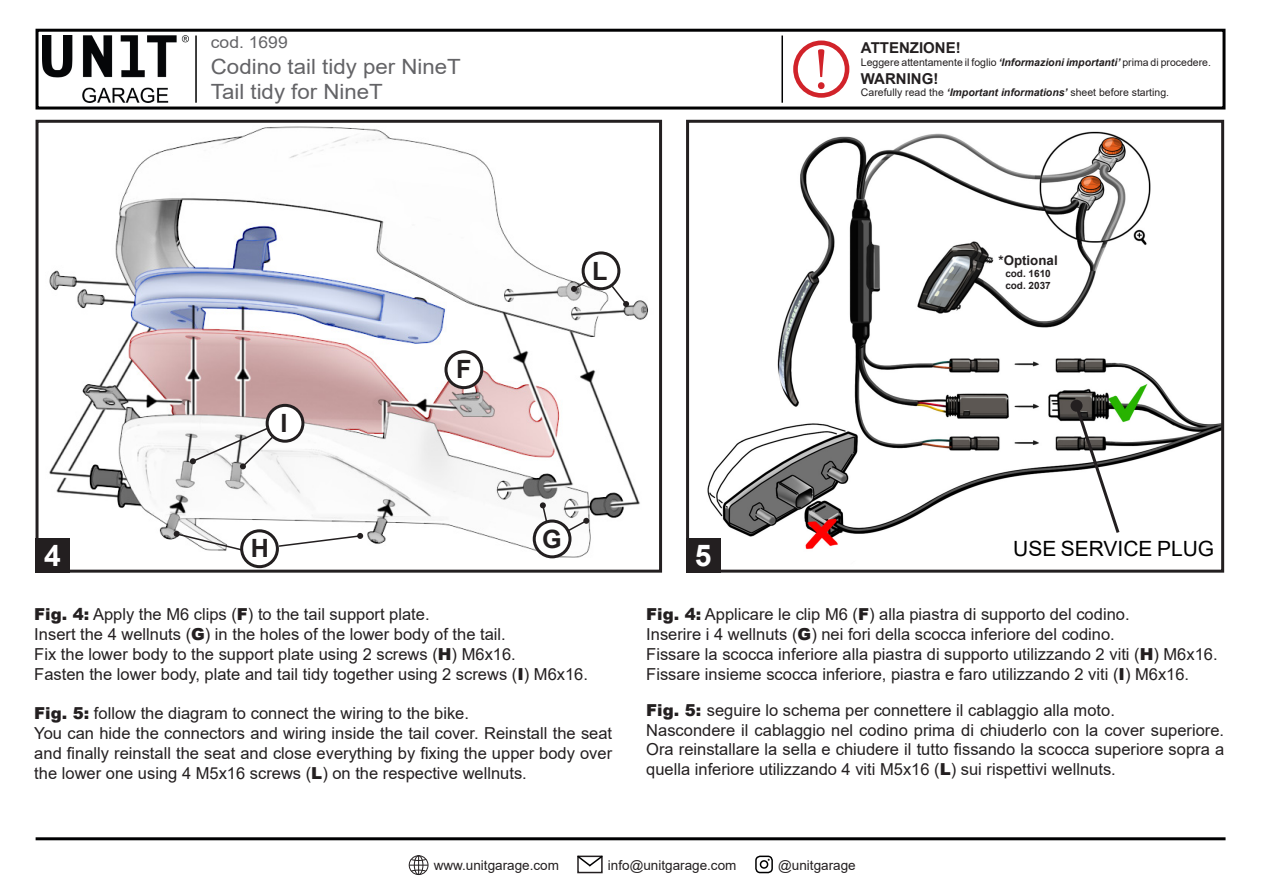
<style>
.page{position:relative;width:1263px;height:893px;background:#fff}
.page>*{position:absolute;margin:0;border:0;box-sizing:border-box;transform-origin:0 0}
.t1{font:58.95px "Minion Pro";color:#d1232a}
.t2{font:700 30px "Arial";color:#fff}
.t3{font:700 25.2px "Arial";color:#231f20}
.t4{font:21px/25.2px "Arial";color:#636366;scale:1.06 1}
.t5{font:21px "Arial";color:#000}
.t6{font:16.5px/19.8px "Arial";color:#231f20}
.t7{font:16.5px "Arial";color:#636366;scale:1.06 1}
.t8{font:700 15px "Arial";color:#231f20}
.t9{font:13.5px "Arial";color:#231f20}
.t10{font:700 13.35px "Arial";color:#231f20}
.t11{font:10.5px "Arial";color:#231f20}
.t12{font:700 10.05px/12px "Arial";color:#231f20}
.s1{font-weight:700;font-style:italic}
.s2{font-weight:900}
</style>
<div class="page">
<img style="left:43px;top:36px;width:146px;height:67px">
<hr style="left:195px;top:36px;width:2px;height:67px;background:#000001">
<div style="left:36px;top:29px;width:1189px;height:81px;border:3px solid #000001"></div>
<svg style="left:409px;top:855px;width:19px;height:20px"></svg>
<div style="left:577px;top:856px;width:26px;height:17px;border:2px solid #231f20"></div>
<svg style="left:577px;top:855px;width:26px;height:13px"></svg>
<div style="left:755px;top:856px;width:18px;height:17px;border:2px solid #000001;border-radius:4px"></div>
<div style="left:760px;top:860px;width:8px;height:9px;border:2px solid #000001;border-radius:50%"></div>
<hr style="left:36px;top:837px;width:1189px;height:3px;background:#000001">
<hr style="left:781px;top:36px;width:2px;height:67px;background:#000001">
<div style="left:793px;top:41px;width:56px;height:57px;border:5px solid #d1232a;border-radius:50%"></div>
<img style="left:49px;top:126px;width:599px;height:443px">
<div style="left:36px;top:120px;width:626px;height:453px;border:3px solid #231f20"></div>
<div style="left:446px;top:352px;width:36px;height:36px;background:#fff;border-radius:50%"></div>
<div style="left:444px;top:350px;width:39px;height:39px;border:3px solid #231f20;border-radius:50%"></div>
<div style="left:242px;top:531px;width:35px;height:36px;background:#fff;border-radius:50%"></div>
<div style="left:240px;top:529px;width:39px;height:39px;border:3px solid #231f20;border-radius:50%"></div>
<div style="left:534px;top:521px;width:36px;height:36px;background:#fff;border-radius:50%"></div>
<div style="left:533px;top:519px;width:38px;height:39px;border:3px solid #231f20;border-radius:50%"></div>
<div style="left:583px;top:253px;width:36px;height:36px;background:#fff;border-radius:50%"></div>
<div style="left:582px;top:251px;width:38px;height:39px;border:3px solid #231f20;border-radius:50%"></div>
<svg style="left:174px;top:531px;width:69px;height:21px"></svg>
<svg style="left:277px;top:533px;width:86px;height:15px"></svg>
<svg style="left:571px;top:279px;width:17px;height:13px"></svg>
<svg style="left:610px;top:284px;width:19px;height:23px"></svg>
<svg style="left:540px;top:502px;width:8px;height:22px"></svg>
<svg style="left:566px;top:518px;width:23px;height:15px"></svg>
<div style="left:36px;top:538px;width:34px;height:35px;background:#231f20"></div>
<div style="left:267px;top:405px;width:36px;height:36px;background:#fff;border-radius:50%"></div>
<div style="left:266px;top:404px;width:38px;height:39px;border:3px solid #231f20;border-radius:50%"></div>
<svg style="left:190px;top:426px;width:84px;height:43px"></svg>
<img style="left:707px;top:131px;width:513px;height:438px">
<div style="left:686px;top:120px;width:538px;height:453px;border:3px solid #231f20"></div>
<div style="left:686px;top:538px;width:34px;height:34px;background:#231f20"></div>
<svg style="left:1073px;top:402px;width:49px;height:134px"></svg>
<div style="left:1070px;top:400px;width:12px;height:12px;background:#231f20;border-radius:50%"></div>
<p class="t7" style="left:211px;top:31px;width:74px">cod. 1699</p>
<p class="t4" style="left:211px;top:53px;width:237px">Codino tail tidy per NineT<br>Tail tidy for NineT</p>
<h1 class="t1" style="left:813px;top:30px;width:18px">!</h1>
<p class="t8" style="left:861px;top:37px;width:101px">ATTENZIONE!</p>
<p class="t11" style="left:861px;top:55px;width:351px">Leggere attentamente il foglio <span class="s1">‘Informazioni importanti’</span> prima di procedere.</p>
<p class="t8" style="left:861px;top:68px;width:79px">WARNING!</p>
<p class="t11" style="left:861px;top:85px;width:310px">Carefully read the <span class="s1">‘Important informations’</span> sheet before starting.</p>
<h3 class="t3" style="left:280px;top:405px;width:8px">I</h3>
<h3 class="t3" style="left:456px;top:352px;width:17px">F</h3>
<h3 class="t3" style="left:592px;top:253px;width:17px">L</h3>
<p class="t10" style="left:998px;top:251px;width:61px">*Optional</p>
<p class="t12" style="left:1005px;top:267px;width:47px">cod. 1610 cod. 2037</p>
<h2 class="t2" style="left:44px;top:534px;width:18px">4</h2>
<h3 class="t3" style="left:251px;top:531px;width:20px">H</h3>
<h3 class="t3" style="left:542px;top:521px;width:21px">G</h3>
<h2 class="t2" style="left:695px;top:534px;width:18px">5</h2>
<p class="t5" style="left:1013px;top:534px;width:202px">USE SERVICE PLUG</p>
<p class="t6" style="left:34px;top:605px;width:555px"><span class="s2">Fig. 4:</span> Apply the M6 clips (<span class="s2">F</span>) to the tail support plate.<br>Insert the 4 wellnuts (<span class="s2">G</span>) in the holes of the lower body of the tail.<br>Fix the lower body to the support plate using 2 screws (<span class="s2">H</span>) M6x16.<br>Fasten the lower body, plate and tail tidy together using 2 screws (<span class="s2">I</span>) M6x16.</p>
<p class="t6" style="left:34px;top:704px;width:579px"><span class="s2">Fig. 5:</span> follow the diagram to connect the wiring to the bike.<br>You can hide the connectors and wiring inside the tail cover. Reinstall the seat and finally reinstall the seat and close everything by fixing the upper body over the lower one using 4 M5x16 screws (<span class="s2">L</span>) on the respective wellnuts.</p>
<p class="t6" style="left:646px;top:605px;width:573px"><span class="s2">Fig. 4:</span> Applicare le clip M6 (<span class="s2">F</span>) alla piastra di supporto del codino.<br>Inserire i 4 wellnuts (<span class="s2">G</span>) nei fori della scocca inferiore del codino.<br>Fissare la scocca inferiore alla piastra di supporto utilizzando 2 viti (<span class="s2">H</span>) M6x16.<br>Fissare insieme scocca inferiore, piastra e faro utilizzando 2 viti (<span class="s2">I</span>) M6x16.</p>
<p class="t6" style="left:646px;top:700px;width:579px"><span class="s2">Fig. 5:</span> seguire lo schema per connettere il cablaggio alla moto.<br>Nascondere il cablaggio nel codino prima di chiuderlo con la cover superiore.<br>Ora reinstallare la sella e chiudere il tutto fissando la scocca superiore sopra a quella inferiore utilizzando 4 viti M5x16 (<span class="s2">L</span>) sui rispettivi wellnuts.</p>
<p class="t9" style="left:434px;top:855px;width:127px">www.unitgarage.com</p>
<p class="t9" style="left:608px;top:855px;width:130px">info@unitgarage.com</p>
<p class="t9" style="left:778px;top:855px;width:79px">@unitgarage</p>
</div>
